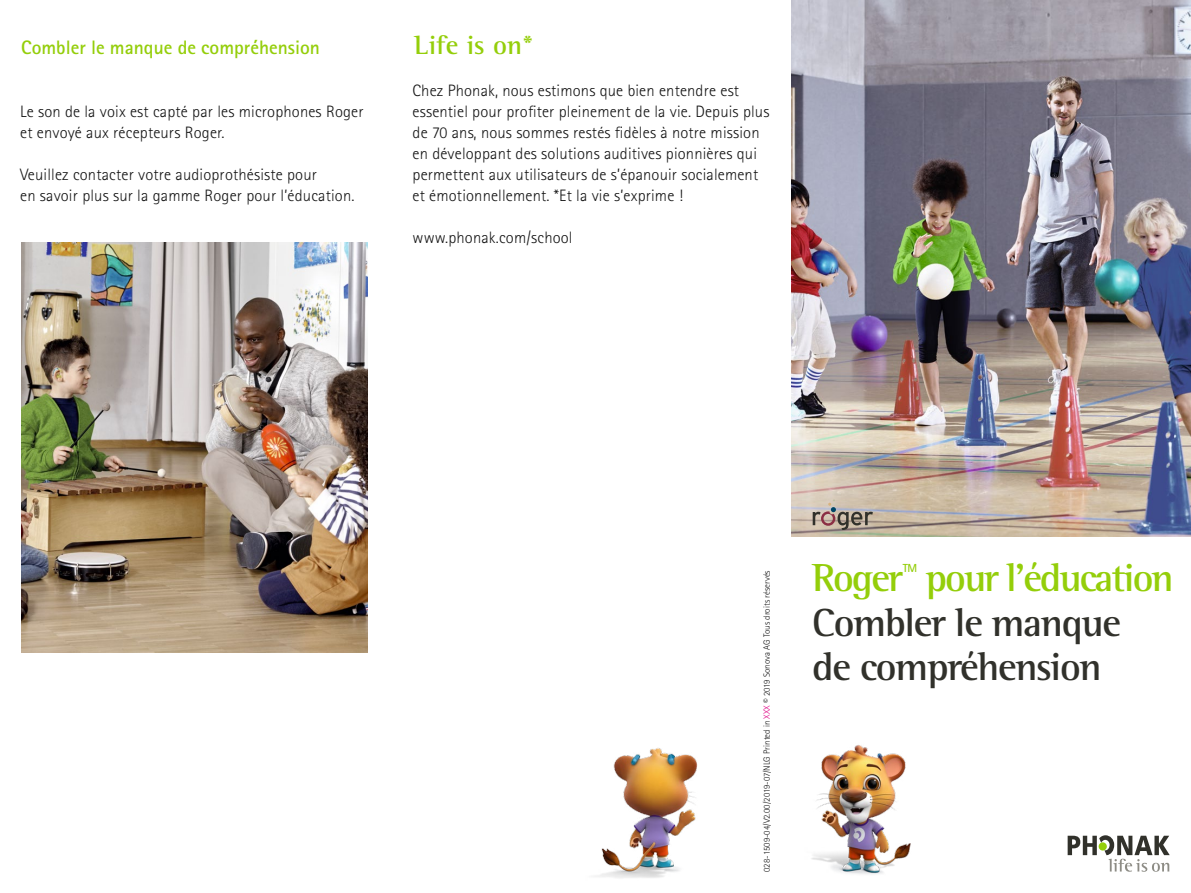
<style>
.page{position:relative;width:1191px;height:893px;background:#fff}
.page>*{position:absolute;margin:0;border:0;box-sizing:border-box;transform-origin:0 0}
.PHO_Main_Chapter_tit{font:700 40.05px/44.5px "Rotis Semi Serif Pro";letter-spacing:-.03em;color:#31312b}
.PHO_Main_Chapter_tit-2{font:700 40.05px "Rotis Semi Serif Pro";letter-spacing:-.05em;color:#94ce0a}
.PHO_Bodycopy_11pt_Bl{font:700 27px "Rotis Semi Serif Pro";color:#94ce0a}
.PHO_Subtitle1_14pt_L{font:700 19.5px "Rotis Sans Serif Pro";color:#94ce0a}
.PHO_Bodycopy_11pt_Bl-2{font:300 16.5px/21px "Rotis Sans Serif Pro";letter-spacing:.01em;color:#141414}
.PHO_Main_Chapter_tit-3{font:700 11.7px "Rotis Sans Serif Pro";color:#94ce0a}
._06_New_US_text-base{font:300 9px "Rotis Sans Serif Pro";color:#141414}
.s1{color:#e10386}
</style>
<div class="page">
<svg style="left:1067px;top:835px;width:102px;height:37px"></svg>
<img style="left:595px;top:748px;width:102px;height:130px">
<img style="left:811px;top:745px;width:100px;height:129px">
<img style="left:791px;top:0;width:400px;height:537px">
<svg style="left:812px;top:499px;width:82px;height:37px;background:#b2a698"></svg>
<img style="left:21px;top:243px;width:347px;height:409px">
<p class="PHO_Subtitle1_14pt_L" style="left:21px;top:35px;width:300px">Combler le manque de compréhension</p>
<p class="PHO_Bodycopy_11pt_Bl-2" style="left:20px;top:101px;width:345px">Le son de la voix est capté par les microphones Roger et envoyé aux récepteurs Roger.</p>
<p class="PHO_Bodycopy_11pt_Bl-2" style="left:20px;top:164px;width:336px">Veuillez contacter votre audioprothésiste pour<br>en savoir plus sur la gamme Roger pour l’éducation.</p>
<p class="PHO_Bodycopy_11pt_Bl" style="left:414px;top:28px;width:121px">Life is on*</p>
<p class="PHO_Bodycopy_11pt_Bl-2" style="left:412px;top:80px;width:358px">Chez Phonak, nous estimons que bien entendre est essentiel pour profiter pleinement de la vie. Depuis plus de 70 ans, nous sommes restés fidèles à notre mission en développant des solutions auditives pionnières qui permettent aux utilisateurs de s’épanouir socialement et émotionnellement. *Et la vie s’exprime !</p>
<p class="PHO_Bodycopy_11pt_Bl-2" style="left:412px;top:227px;width:161px">www.phonak.com/school</p>
<p class="_06_New_US_text-base" style="left:761px;top:872px;width:303px;rotate:-90deg">028-1509-04/V2.00/2019-07/NLG Printed in <span class="s1">XXX</span> © 2019 Sonova AG Tous droits réservés</p>
<p class="PHO_Main_Chapter_tit-2" style="left:812px;top:553px;width:92px">Roger</p>
<p class="PHO_Main_Chapter_tit-3" style="left:902px;top:561px;width:16px">TM</p>
<p class="PHO_Main_Chapter_tit-2" style="left:925px;top:553px;width:250px">pour l’éducation</p>
<p class="PHO_Main_Chapter_tit" style="left:812px;top:600px;width:310px">Combler le manque de compréhension</p>
</div>
